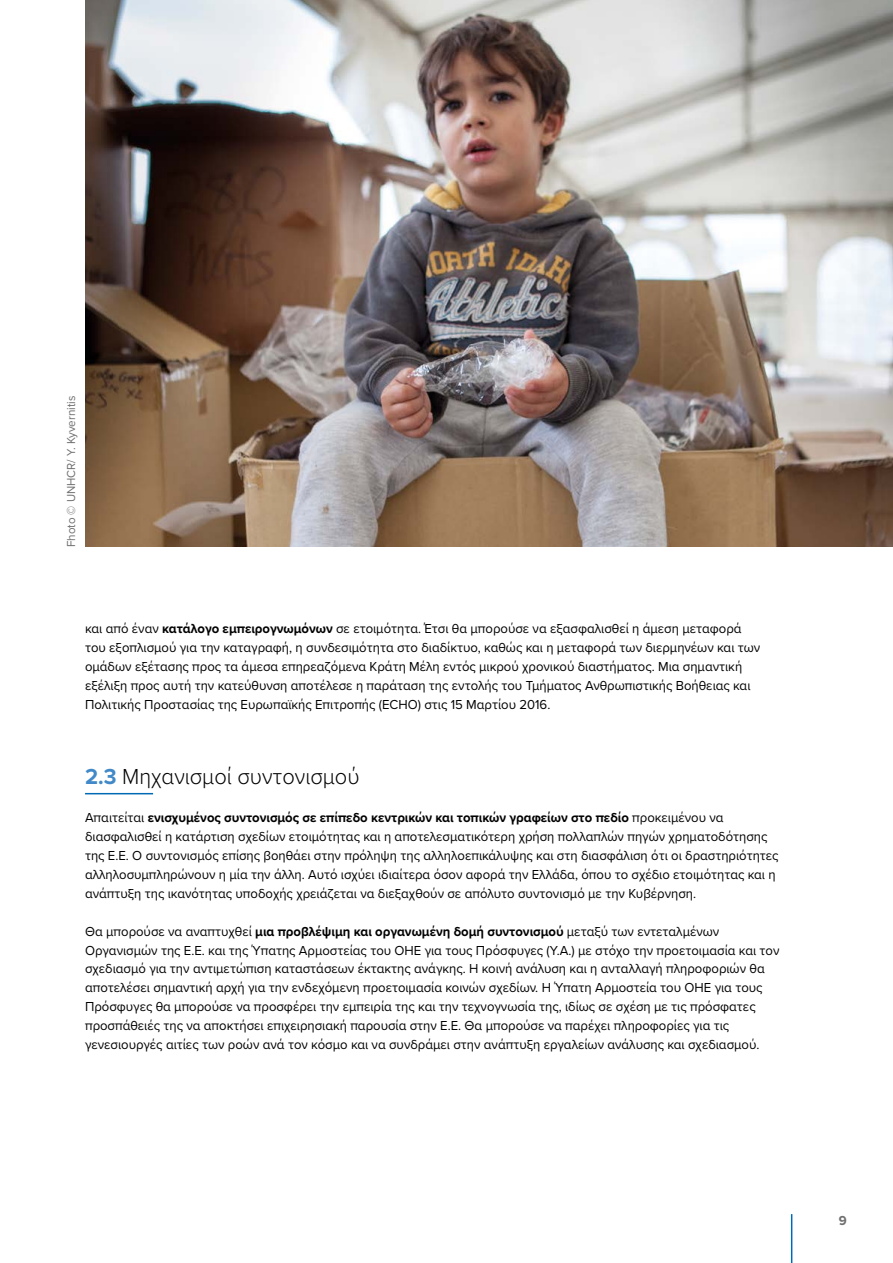
<style>
.page{position:relative;width:893px;height:1263px;background:#fff}
.page>*{position:absolute;margin:0;border:0;box-sizing:border-box;transform-origin:0 0}
.t1{font:300 22.5px "Proxima Nova";color:#000}
.t2{font:13.5px/18.9px "Proxima Nova";color:#000}
.t3{font:700 13.5px "Proxima Nova";color:#706f6f}
.t4{font:12px "Proxima Nova";color:#706f6f}
.s1{font-weight:700}
.s2{font-weight:700;color:#4189c8}
</style>
<div class="page">
<hr style="left:791px;top:1214px;width:1px;height:49px;background:#006ab4">
<hr style="left:85px;top:793px;width:68px;height:1px;background:#006ab4">
<img style="left:85px;top:0;width:808px;height:547px">
<p class="t4" style="left:64px;top:547px;width:153px;rotate:-90deg">Fhoto © UNHCR/ Y. Kyvernitis</p>
<p class="t2" style="left:85px;top:619px;width:677px">και από έναν <span class="s1">κατάλογο εμπειρογνωμόνων</span> σε ετοιμότητα. Έτσι θα μπορούσε να εξασφαλισθεί η άμεση μεταφορά του εξοπλισμού για την καταγραφή, η συνδεσιμότητα στο διαδίκτυο, καθώς και η μεταφορά των διερμηνέων και των ομάδων εξέτασης προς τα άμεσα επηρεαζόμενα Κράτη Μέλη εντός μικρού χρονικού διαστήματος. Μια σημαντική εξέλιξη προς αυτή την κατεύθυνση αποτέλεσε η παράταση της εντολής του Τμήματος Ανθρωπιστικής Βοήθειας και Πολιτικής Προστασίας της Ευρωπαϊκής Επιτροπής (ECHO) στις 15 Μαρτίου 2016.</p>
<h1 class="t1" style="left:85px;top:763px;width:276px"><span class="s2">2.3</span> Μηχανισμοί συντονισμού</h1>
<p class="t2" style="left:85px;top:808px;width:695px">Απαιτείται <span class="s1">ενισχυμένος συντονισμός σε επίπεδο κεντρικών και τοπικών γραφείων στο πεδίο</span> προκειμένου να διασφαλισθεί η κατάρτιση σχεδίων ετοιμότητας και η αποτελεσματικότερη χρήση πολλαπλών πηγών χρηματοδότησης της Ε.Ε. Ο συντονισμός επίσης βοηθάει στην πρόληψη της αλληλοεπικάλυψης και στη διασφάλιση ότι οι δραστηριότητες αλληλοσυμπληρώνουν η μία την άλλη. Αυτό ισχύει ιδιαίτερα όσον αφορά την Ελλάδα, όπου το σχέδιο ετοιμότητας και η ανάπτυξη της ικανότητας υποδοχής χρειάζεται να διεξαχθούν σε απόλυτο συντονισμό με την Κυβέρνηση.</p>
<p class="t2" style="left:85px;top:922px;width:696px">Θα μπορούσε να αναπτυχθεί <span class="s1">μια προβλέψιμη και οργανωμένη δομή συντονισμού</span> μεταξύ των εντεταλμένων Οργανισμών της Ε.Ε. και της Ύπατης Αρμοστείας του ΟΗΕ για τους Πρόσφυγες (Υ.Α.) με στόχο την προετοιμασία και τον σχεδιασμό για την αντιμετώπιση καταστάσεων έκτακτης ανάγκης. Η κοινή ανάλυση και η ανταλλαγή πληροφοριών θα αποτελέσει σημαντική αρχή για την ενδεχόμενη προετοιμασία κοινών σχεδίων. Η Ύπατη Αρμοστεία του ΟΗΕ για τους Πρόσφυγες θα μπορούσε να προσφέρει την εμπειρία της και την τεχνογνωσία της, ιδίως σε σχέση με τις πρόσφατες προσπάθειές της να αποκτήσει επιχειρησιακή παρουσία στην Ε.Ε. Θα μπορούσε να παρέχει πληροφορίες για τις γενεσιουργές αιτίες των ροών ανά τον κόσμο και να συνδράμει στην ανάπτυξη εργαλείων ανάλυσης και σχεδιασμού.</p>
<p class="t3" style="left:839px;top:1213px;width:9px">9</p>
</div>
